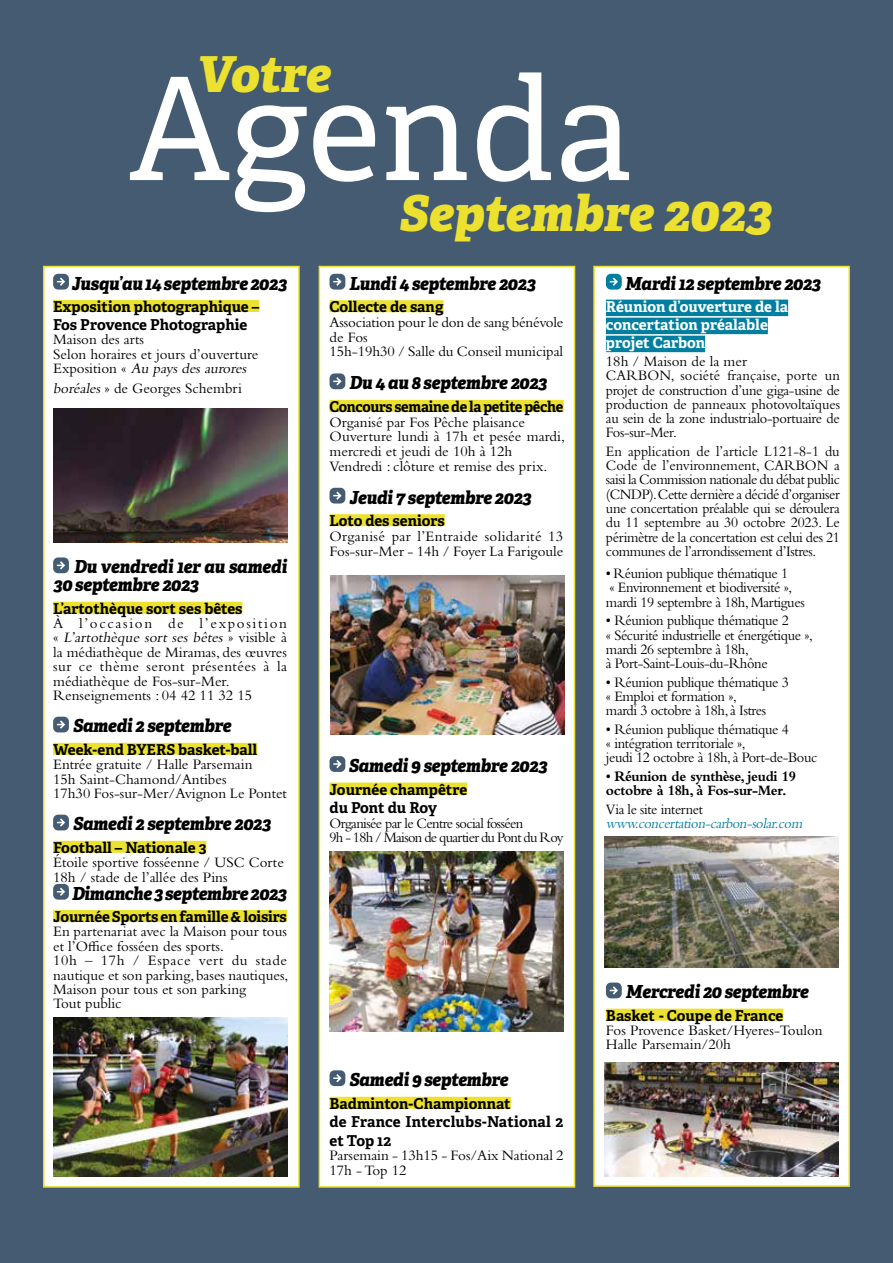
<style>
.page{position:relative;width:893px;height:1263px;background:#445b71}
.page>*{position:absolute;margin:0;border:0;box-sizing:border-box;transform-origin:0 0}
.t1{font:142.5px "Adelle";color:#fff}
.t2{font:italic 800 49.5px "Adelle";color:#ece12e}
.t3{font:italic 800 18px/18.1px "Adelle";letter-spacing:-.02em;color:#000;scale:.96 1}
.t4{font:15px/14.4px "Bembo Std";letter-spacing:-.005em;color:#000}
.t5{font:15px/14.2px "Bembo Std";letter-spacing:-.025em;color:#000;scale:.96 1}
.t6{font:15px/14.2px "Bembo Std";letter-spacing:-.005em;color:#000;text-align:justify;scale:.96 1}
.t7{font:700 15px/18.5px "Adelle";letter-spacing:-.005em;color:#000}
.t8{font:15px/14.7px "Bembo Std";letter-spacing:-.04em;color:#000;scale:.96 1}
.t9{font:15px/14.7px "Bembo Std";letter-spacing:.025em;color:#000}
.t10{font:700 15px/18px "Adelle";letter-spacing:-.005em;color:#fff}
.t11{font:700 15px/14.2px "Bembo Std";letter-spacing:-.025em;color:#000;scale:.96 1}
.t12{font:italic 15px "Bembo Std";color:#007fa1;scale:.95 1}
.t13{font:700 15px "Adelle";letter-spacing:-.005em;color:#000;scale:.96 1}
.t14{font:15px "Bembo Std";letter-spacing:-.025em;color:#000;scale:.95 1}
.s1{font-style:italic}
.s2{font-weight:400}
</style>
<div class="page">
<div style="left:593px;top:266px;width:257px;height:921px;background:#fff;border:2px solid #ece12e"></div>
<div style="left:319px;top:266px;width:256px;height:922px;background:#fff;border:2px solid #ece12e"></div>
<div style="left:43px;top:266px;width:257px;height:922px;background:#fff;border:2px solid #ece12e"></div>
<div style="left:53px;top:300px;width:206px;height:12px;background:#ece12e"></div>
<div style="left:53px;top:602px;width:189px;height:12px;background:#ece12e"></div>
<div style="left:53px;top:743px;width:204px;height:12px;background:#ece12e"></div>
<div style="left:53px;top:841px;width:153px;height:12px;background:#ece12e"></div>
<div style="left:53px;top:910px;width:234px;height:12px;background:#ece12e"></div>
<svg style="left:53px;top:274px;width:16px;height:16px"></svg>
<svg style="left:53px;top:557px;width:16px;height:16px"></svg>
<svg style="left:53px;top:717px;width:16px;height:15px"></svg>
<svg style="left:53px;top:815px;width:16px;height:15px"></svg>
<svg style="left:53px;top:884px;width:16px;height:16px"></svg>
<div style="left:330px;top:300px;width:114px;height:12px;background:#ece12e"></div>
<div style="left:330px;top:400px;width:234px;height:12px;background:#ece12e"></div>
<div style="left:330px;top:514px;width:115px;height:12px;background:#ece12e"></div>
<div style="left:330px;top:782px;width:137px;height:12px;background:#ece12e"></div>
<div style="left:330px;top:1097px;width:181px;height:12px;background:#ece12e"></div>
<svg style="left:330px;top:274px;width:15px;height:16px"></svg>
<svg style="left:330px;top:373px;width:15px;height:16px"></svg>
<svg style="left:330px;top:488px;width:15px;height:15px"></svg>
<svg style="left:330px;top:756px;width:15px;height:16px"></svg>
<svg style="left:330px;top:1070px;width:15px;height:16px"></svg>
<div style="left:606px;top:300px;width:182px;height:16px;background:#007fa1"></div>
<div style="left:606px;top:318px;width:162px;height:16px;background:#007fa1"></div>
<div style="left:606px;top:336px;width:99px;height:16px;background:#007fa1"></div>
<div style="left:606px;top:1009px;width:177px;height:12px;background:#ece12e"></div>
<svg style="left:606px;top:274px;width:16px;height:16px"></svg>
<svg style="left:606px;top:982px;width:16px;height:16px"></svg>
<img style="left:53px;top:408px;width:234px;height:135px">
<img style="left:53px;top:1018px;width:234px;height:158px">
<img style="left:331px;top:575px;width:234px;height:159px">
<img style="left:330px;top:851px;width:233px;height:181px">
<img style="left:605px;top:836px;width:233px;height:132px">
<img style="left:605px;top:1063px;width:233px;height:113px">
<h2 class="t2" style="left:197px;top:42px;width:136px">Votre</h2>
<h1 class="t1" style="left:129px;top:42px;width:505px">Agenda</h1>
<h2 class="t2" style="left:399px;top:182px;width:374px">Septembre 2023</h2>
<p class="t3" style="left:72px;top:274px;width:226px">Jusqu’au 14 septembre 2023</p>
<p class="t7" style="left:53px;top:298px;width:208px">Exposition photographique –<br>Fos Provence Photographie</p>
<p class="t4" style="left:53px;top:332px;width:207px">Maison des arts<br>Selon horaires et jours d’ouverture<br>Exposition « <span class="s1">Au pays des aurores</span></p>
<p class="t4" style="left:53px;top:381px;width:190px"><span class="s1">boréales</span> » de Georges Schembri</p>
<p class="t3" style="left:53px;top:558px;width:245px;text-indent:21px">Du vendredi 1er au samedi<br>30 septembre 2023</p>
<p class="t7" style="left:53px;top:599px;width:191px">L’artothèque sort ses bêtes</p>
<p class="t4" style="left:53px;top:616px;width:235px">À l’occasion de l’exposition « <span class="s1">L’artothèque sort ses bêtes</span> » v i s i b l e à la médiathèque de Miramas, des œuvres sur ce thème seront présentées à la médiathèque de Fos-sur-Mer.<br>Renseignements : 04 42 11 32 15</p>
<p class="t3" style="left:73px;top:717px;width:167px">Samedi 2 septembre</p>
<p class="t7" style="left:53px;top:740px;width:206px">Week-end BYERS basket-ball</p>
<p class="t4" style="left:53px;top:757px;width:235px">Entrée gratuite / Halle Parsemain<br>15h Saint-Chamond/Antibes<br>17h30 Fos-sur-Mer/Avignon Le Pontet</p>
<p class="t3" style="left:73px;top:815px;width:208px">Samedi 2 septembre 2023</p>
<p class="t7" style="left:53px;top:838px;width:155px">Football – Nationale 3</p>
<p class="t4" style="left:53px;top:855px;width:232px">Étoile sportive fosséenne / USC Corte<br>18h / stade de l’allée des Pins</p>
<p class="t3" style="left:72px;top:884px;width:225px">Dimanche 3 septembre 2023</p>
<p class="t7" style="left:53px;top:907px;width:235px">Journée Sports en famille &amp; loisirs</p>
<p class="t4" style="left:53px;top:924px;width:237px">En partenariat avec la Maison pour tous et l’Office fosséen des sports.<br>10h – 17h / Espace vert du stade nautique et son parking, bases nautiques,<br>Maison pour tous et son parking<br>Tout public</p>
<p class="t3" style="left:349px;top:274px;width:195px">Lundi 4 septembre 2023</p>
<p class="t7" style="left:330px;top:298px;width:115px">Collecte de sang</p>
<p class="t4" style="left:330px;top:315px;width:235px">Association pour le don de sang bénévole de Fos<br>15h-19h30 / Salle du Conseil municipal</p>
<p class="t3" style="left:349px;top:374px;width:207px">Du 4 au 8 septembre 2023</p>
<p class="t13" style="left:330px;top:397px;width:245px">Concours semaine de la petite pêche</p>
<p class="t4" style="left:330px;top:414px;width:237px">Organisé par Fos Pêche plaisance Ouverture lundi à 17h et pesée mardi, mercredi et jeudi de 10h à 12h Vendredi : clôture et remise des prix.</p>
<p class="t3" style="left:349px;top:488px;width:191px">Jeudi 7 septembre 2023</p>
<p class="t7" style="left:330px;top:512px;width:117px">Loto des seniors</p>
<p class="t9" style="left:330px;top:528px;width:235px">Organisé par l’Entraide solidarité 13<br>Fos-sur-Mer - 14h / Foyer La Farigoule</p>
<p class="t3" style="left:349px;top:757px;width:208px">Samedi 9 septembre 2023</p>
<p class="t7" style="left:330px;top:780px;width:139px">Journée champêtre du Pont du Roy</p>
<p class="t8" style="left:330px;top:815px;width:245px">Organisée par le Centre social fosséen<br>9h - 18h / Maison de quartier du Pont du Roy</p>
<p class="t3" style="left:625px;top:274px;width:205px">Mardi 12 septembre 2023</p>
<p class="t10" style="left:606px;top:298px;width:184px">Réunion d’ouverture de la concertation préalable projet Carbon</p>
<p class="t4" style="left:606px;top:354px;width:236px">18h / Maison de la mer<br>CARBON, société française, porte un projet de construction d’une giga-usine de production de panneaux photovoltaïques au sein de la zone industrialo-portuaire de Fos-sur-Mer.</p>
<p class="t6" style="left:606px;top:444px;width:245px">En application de l’article L121-8-1 du Code de l’environnement, CARBON a saisi la Commission nationale du débat public (CNDP). Cette dernière a décidé d’organiser une concertation préalable qui se déroulera du 11 septembre au 30 octobre 2023. Le périmètre de la concertation est celui des 21 communes de l’arrondissement d’Istres.</p>
<p class="t5" style="left:606px;top:566px;width:209px">• Réunion publique thématique 1<br>« Environnement et biodiversité », mardi 19 septembre à 18h, Martigues</p>
<p class="t5" style="left:606px;top:613px;width:217px">• Réunion publique thématique 2<br>« Sécurité industrielle et énergétique », mardi 26 septembre à 18h,<br>à Port-Saint-Louis-du-Rhône</p>
<p class="t5" style="left:606px;top:674px;width:192px">• Réunion publique thématique 3 « Emploi et formation »,<br>mardi 3 octobre à 18h, à Istres</p>
<p class="t5" style="left:606px;top:721px;width:222px">• Réunion publique thématique 4<br>« intégration territoriale »,<br>jeudi 12 octobre à 18h, à Port-de-Bouc</p>
<p class="t11" style="left:606px;top:769px;width:199px"><span class="s2">•</span> Réunion de synthèse, jeudi 19 octobre à 18h, à Fos-sur-Mer.</p>
<p class="t14" style="left:606px;top:800px;width:104px">Via le site internet</p>
<p class="t12" style="left:606px;top:814px;width:211px">www.concertation-carbon-solar.com</p>
<p class="t3" style="left:349px;top:1071px;width:167px">Samedi 9 septembre</p>
<p class="t7" style="left:330px;top:1094px;width:235px">Badminton-Championnat<br>de France Interclubs-National 2 et Top 12</p>
<p class="t4" style="left:330px;top:1148px;width:235px">Parsemain - 13h15 - Fos/Aix National 2<br>17h - Top 12</p>
<p class="t3" style="left:626px;top:983px;width:192px">Mercredi 20 septembre</p>
<p class="t7" style="left:606px;top:1006px;width:179px">Basket - Coupe de France</p>
<p class="t4" style="left:606px;top:1023px;width:218px">Fos Provence Basket/Hyeres-Toulon<br>Halle Parsemain/20h</p>
</div>
